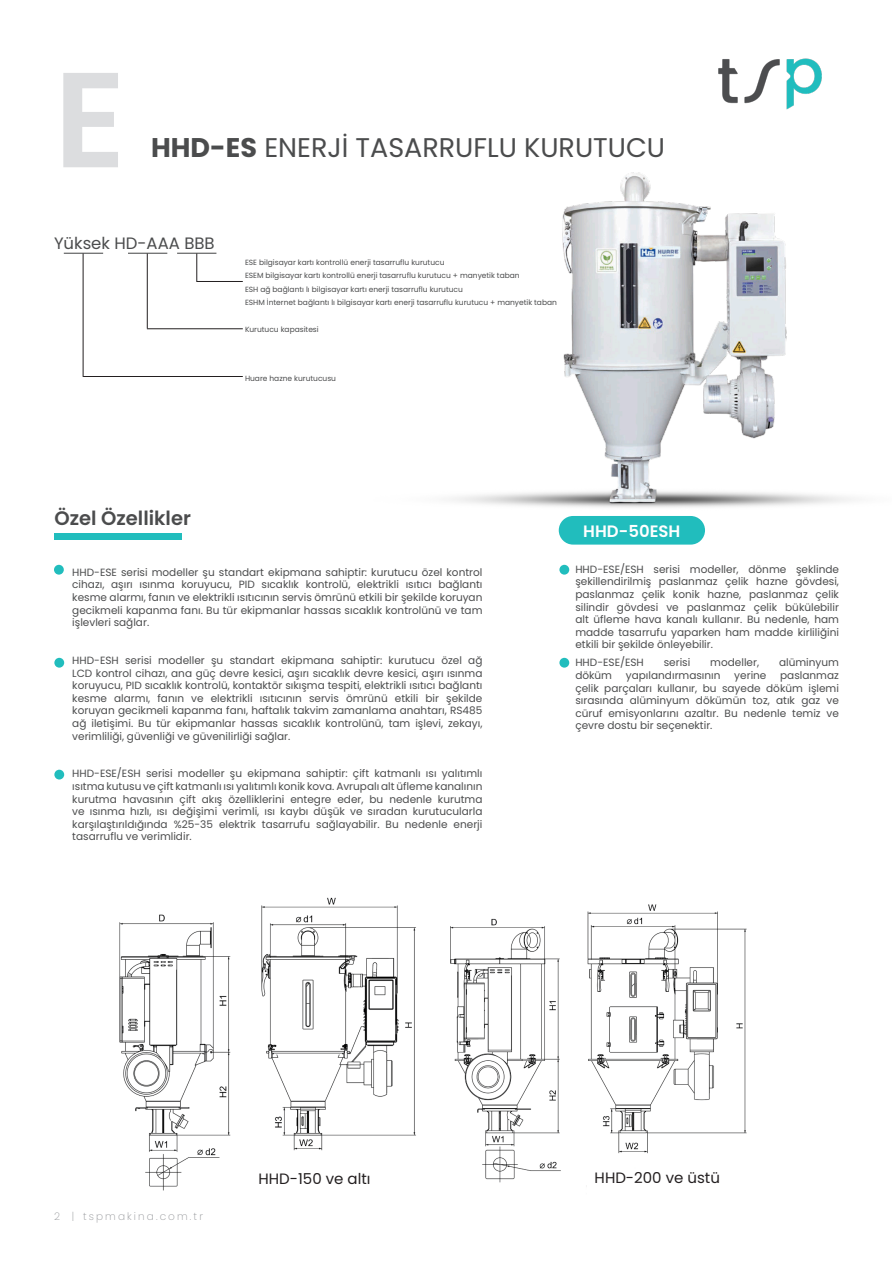
<style>
.page{position:relative;width:893px;height:1263px;background:#fff}
.page>*{position:absolute;margin:0;border:0;box-sizing:border-box;transform-origin:0 0}
.t1{font:600 135px "Poppins";color:#dcdddf}
.t2{font:27px "Poppins";color:#4b4c4d}
.t3{font:600 19.5px "Poppins";color:#4b4c4d}
.t4{font:16.5px "Poppins";color:#4b4c4d}
.t5{font:600 16.5px "Poppins";color:#fff}
.t6{font:15px "Poppins";color:#231f20}
.t7{font:10.5px/12.6px "Poppins";color:#4b4c4d;text-align:justify}
.t8{font:200 10.5px "Poppins";letter-spacing:.2em;color:#949699}
.t9{font:7.5px/13.5px "Poppins";color:#4b4c4d}
.s1{font-weight:700}
</style>
<div class="page">
<img style="left:718px;top:58px;width:104px;height:52px">
<img style="left:451px;top:172px;width:401px;height:364px">
<hr style="left:64px;top:253px;width:39px;height:1px;background:#4b4c4d">
<hr style="left:128px;top:253px;width:39px;height:1px;background:#4b4c4d">
<hr style="left:177px;top:253px;width:39px;height:1px;background:#4b4c4d">
<svg style="left:196px;top:253px;width:1px;height:29px"></svg>
<hr style="left:147px;top:253px;width:1px;height:75px;background:#231f20">
<hr style="left:83px;top:253px;width:1px;height:124px;background:#231f20">
<hr style="left:197px;top:281px;width:46px;height:1px;background:#231f20">
<hr style="left:147px;top:328px;width:96px;height:1px;background:#231f20">
<hr style="left:83px;top:376px;width:160px;height:1px;background:#231f20">
<img style="left:119px;top:897px;width:628px;height:294px">
<div style="left:559px;top:516px;width:146px;height:29px;background:#21bdbd;border-radius:14px"></div>
<div style="left:54px;top:533px;width:128px;height:6px;background:#21bdbd"></div>
<div style="left:54px;top:565px;width:10px;height:10px;background:#21bdbd;border-radius:50%"></div>
<div style="left:559px;top:565px;width:10px;height:10px;background:#21bdbd;border-radius:50%"></div>
<div style="left:559px;top:658px;width:10px;height:10px;background:#21bdbd;border-radius:50%"></div>
<div style="left:54px;top:658px;width:10px;height:10px;background:#21bdbd;border-radius:50%"></div>
<div style="left:54px;top:770px;width:10px;height:9px;background:#21bdbd;border-radius:50%"></div>
<h1 class="t1" style="left:54px;top:42px;width:73px">E</h1>
<h2 class="t2" style="left:151px;top:132px;width:515px"><span class="s1">HHD-ES</span> ENERJİ TASARRUFLU KURUTUCU</h2>
<h3 class="t4" style="left:54px;top:233px;width:162px">Yüksek HD-AAA BBB</h3>
<p class="t9" style="left:245px;top:255px;width:313px">ESE bilgisayar kartı kontrollü enerji tasarruflu kurutucu<br>ESEM bilgisayar kartı kontrollü enerji tasarruflu kurutucu + manyetik taban<br>ESH ağ bağlantı lı bilgisayar kartı enerji tasarruflu kurutucu<br>ESHM İnternet bağlantı lı bilgisayar kartı enerji tasarruflu kurutucu + manyetik taban</p>
<p class="t9" style="left:245px;top:323px;width:75px">Kurutucu kapasitesi</p>
<p class="t9" style="left:245px;top:371px;width:93px">Huare hazne kurutucusu</p>
<h3 class="t3" style="left:54px;top:507px;width:138px">Özel Özellikler</h3>
<h3 class="t5" style="left:583px;top:522px;width:99px">HHD-50ESH</h3>
<p class="t7" style="left:72px;top:566px;width:412px">HHD-ESE serisi modeller şu standart ekipmana sahiptir: kurutucu özel kontrol cihazı, aşırı ısınma koruyucu, PID sıcaklık kontrolü, elektrikli ısıtıcı bağlantı kesme alarmı, fanın ve elektrikli ısıtıcının servis ömrünü etkili bir şekilde koruyan gecikmeli kapanma fanı. Bu tür ekipmanlar hassas sıcaklık kontrolünü ve tam işlevleri sağlar.</p>
<p class="t7" style="left:575px;top:563px;width:265px">HHD-ESE/ESH serisi modeller, dönme şeklinde şekillendirilmiş paslanmaz çelik hazne gövdesi, paslanmaz çelik konik hazne, paslanmaz çelik silindir gövdesi ve paslanmaz çelik bükülebilir alt üfleme hava kanalı kullanır. Bu nedenle, ham madde tasarrufu yaparken ham madde kirliliğini etkili bir şekilde önleyebilir.</p>
<p class="t7" style="left:575px;top:656px;width:70px">HHD-ESE/ESH</p>
<p class="t7" style="left:664px;top:656px;width:28px">serisi</p>
<p class="t7" style="left:710px;top:656px;width:50px">modeller,</p>
<p class="t7" style="left:779px;top:656px;width:61px">alüminyum</p>
<p class="t7" style="left:575px;top:669px;width:38px">döküm</p>
<p class="t7" style="left:626px;top:669px;width:96px">yapılandırmasının</p>
<p class="t7" style="left:734px;top:669px;width:34px">yerine</p>
<p class="t7" style="left:72px;top:654px;width:412px">HHD-ESH serisi modeller şu standart ekipmana sahiptir: kurutucu özel ağ LCD kontrol cihazı, ana güç devre kesici, aşırı sıcaklık devre kesici, aşırı ısınma koruyucu, PID sıcaklık kontrolü, kontaktör sıkışma tespiti, elektrikli ısıtıcı bağlantı kesme alarmı, fanın ve elektrikli ısıtıcının servis ömrünü etkili bir şekilde koruyan gecikmeli kapanma fanı, haftalık takvim zamanlama anahtarı, RS485 ağ iletişimi. Bu tür ekipmanlar hassas sıcaklık kontrolünü, tam işlevi, zekayı, verimliliği, güvenliği ve güvenilirliği sağlar.</p>
<p class="t7" style="left:72px;top:767px;width:412px">HHD-ESE/ESH serisi modeller şu ekipmana sahiptir: çift katmanlı ısı yalıtımlı ısıtma kutusu ve çift katmanlı ısı yalıtımlı konik kova. Avrupalı alt üfleme kanalının kurutma havasının çift akış özelliklerini entegre eder, bu nedenle kurutma ve ısınma hızlı, ısı değişimi verimli, ısı kaybı düşük ve sıradan kurutucularla karşılaştırıldığında %25-35 elektrik tasarrufu sağlayabilir. Bu nedenle enerji tasarruflu ve verimlidir.</p>
<p class="t7" style="left:575px;top:669px;width:265px;text-indent:205px">paslanmaz çelik parçaları kullanır, bu sayede döküm işlemi sırasında alüminyum dökümün toz, atık gaz ve cüruf emisyonlarını azaltır. Bu nedenle temiz ve çevre dostu bir seçenektir.</p>
<p class="t8" style="left:54px;top:1210px;width:150px">2 | tspmakina.com.tr</p>
<h3 class="t6" style="left:259px;top:1170px;width:113px">HHD-150 ve altı</h3>
<h3 class="t6" style="left:595px;top:1169px;width:127px">HHD-200 ve üstü</h3>
</div>
